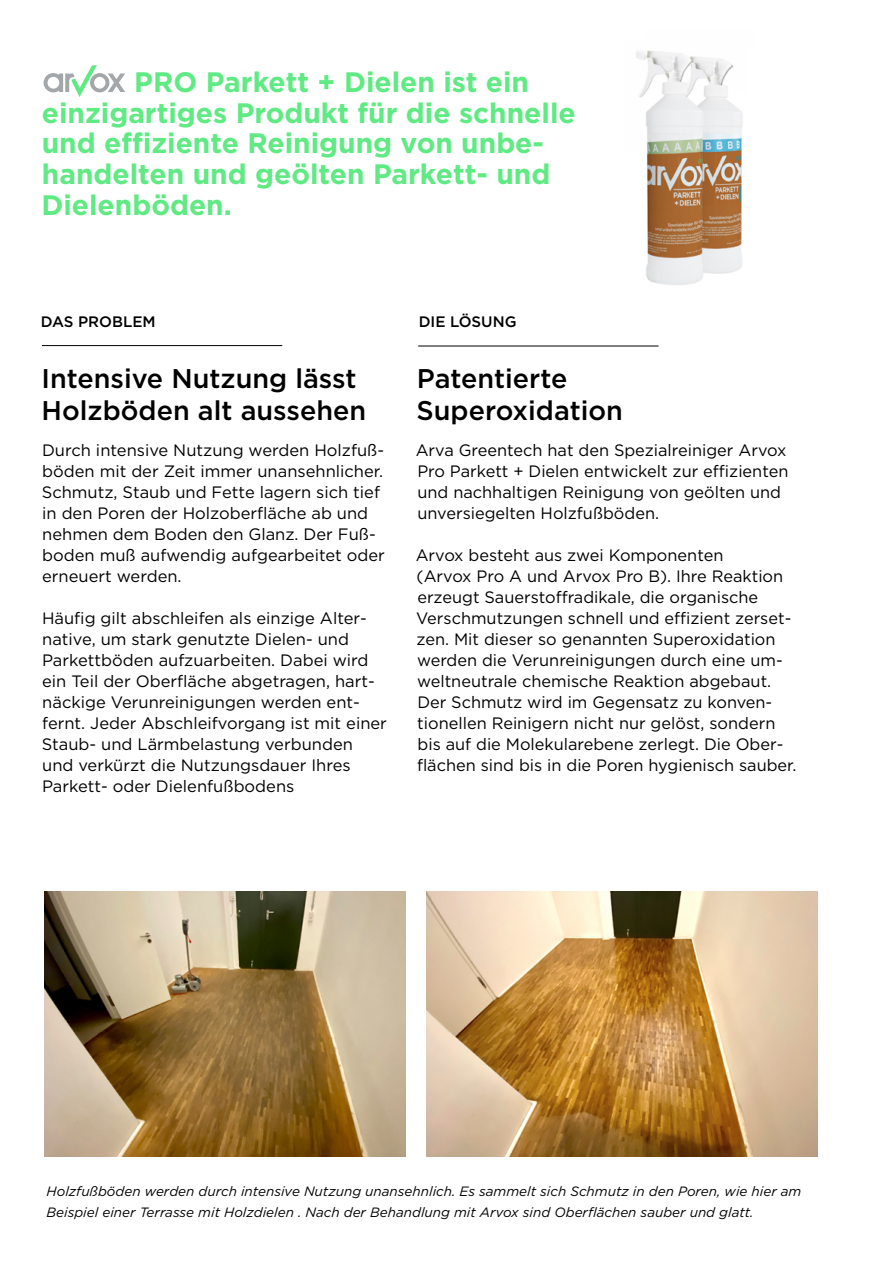
<style>
.page{position:relative;width:893px;height:1263px;background:#fff}
.page>*{position:absolute;margin:0;border:0;box-sizing:border-box;transform-origin:0 0}
.t1{font:700 28.05px/30.6px "Gotham";color:#5fea83}
.t2{font:500 27px/31.5px "Gotham";color:#000}
.t3{font:16.5px/21px "Gotham";color:#000}
.t4{font:500 15.15px "Gotham";color:#000}
.t5{font:italic 13.5px/21px "Gotham";color:#000}
</style>
<div class="page">
<svg style="left:44px;top:65px;width:81px;height:32px"></svg>
<hr style="left:42px;top:345px;width:240px;height:1px;background:#000">
<hr style="left:418px;top:346px;width:240px;height:1px;background:#000">
<img style="left:636px;top:50px;width:107px;height:235px">
<img style="left:45px;top:892px;width:361px;height:265px">
<img style="left:427px;top:892px;width:390px;height:265px">
<h1 class="t1" style="left:41px;top:67px;width:536px;text-indent:93px">PRO Parkett + Dielen ist ein einzigartiges Produkt für die schnelle und effiziente Reinigung von unbe&shy;handelten und geölten Parkett- und<br>Dielenböden.</h1>
<p class="t4" style="left:41px;top:312px;width:116px">DAS PROBLEM</p>
<h2 class="t2" style="left:41px;top:362px;width:326px">Intensive Nutzung lässt<br>Holzböden alt aussehen</h2>
<p class="t3" style="left:42px;top:439px;width:345px">Durch intensive Nutzung werden Holzfuß&shy;böden mit der Zeit immer unansehnlicher.<br>Schmutz, Staub und Fette lagern sich tief in den Poren der Holzoberfläche ab und nehmen dem Boden den Glanz. Der Fuß&shy;boden muß aufwendig aufgearbeitet oder erneuert werden.</p>
<p class="t3" style="left:42px;top:607px;width:347px">Häufig gilt abschleifen als einzige Alter&shy;native, um stark genutzte Dielen- und Parkettböden aufzuarbeiten. Dabei wird ein Teil der Oberfläche abgetragen, hart&shy;näckige Verunreinigungen werden ent&shy;fernt. Jeder Abschleifvorgang ist mit einer Staub- und Lärmbelastung verbunden und verkürzt die Nutzungsdauer Ihres Parkett- oder Dielenfußbodens</p>
<p class="t4" style="left:419px;top:312px;width:99px">DIE LÖSUNG</p>
<h2 class="t2" style="left:417px;top:363px;width:208px">Patentierte<br>Superoxidation</h2>
<p class="t3" style="left:416px;top:439px;width:374px">Arva Greentech hat den Spezialreiniger Arvox Pro Parkett + Dielen entwickelt zur effizienten und nachhaltigen Reinigung von geölten und unversiegelten Holzfußböden.</p>
<p class="t3" style="left:416px;top:544px;width:382px">Arvox besteht aus zwei Komponenten<br>(Arvox Pro A und Arvox Pro B). Ihre Reaktion erzeugt Sauerstoffradikale, die organische Verschmutzungen schnell und effizient zerset&shy;zen. Mit dieser so genannten Superoxidation werden die Verunreinigungen durch eine um&shy;weltneutrale chemische Reaktion abgebaut.<br>Der Schmutz wird im Gegensatz zu konven&shy;tionellen Reinigern nicht nur gelöst, sondern bis auf die Molekularebene zerlegt. Die Ober&shy;flächen sind bis in die Poren hygienisch sauber.</p>
<p class="t5" style="left:47px;top:1180px;width:756px">Holzfußböden werden durch intensive Nutzung unansehnlich. Es sammelt sich Schmutz in den Poren, wie hier am<br>Beispiel einer Terrasse mit Holzdielen . Nach der Behandlung mit Arvox sind Oberflächen sauber und glatt.</p>
</div>
